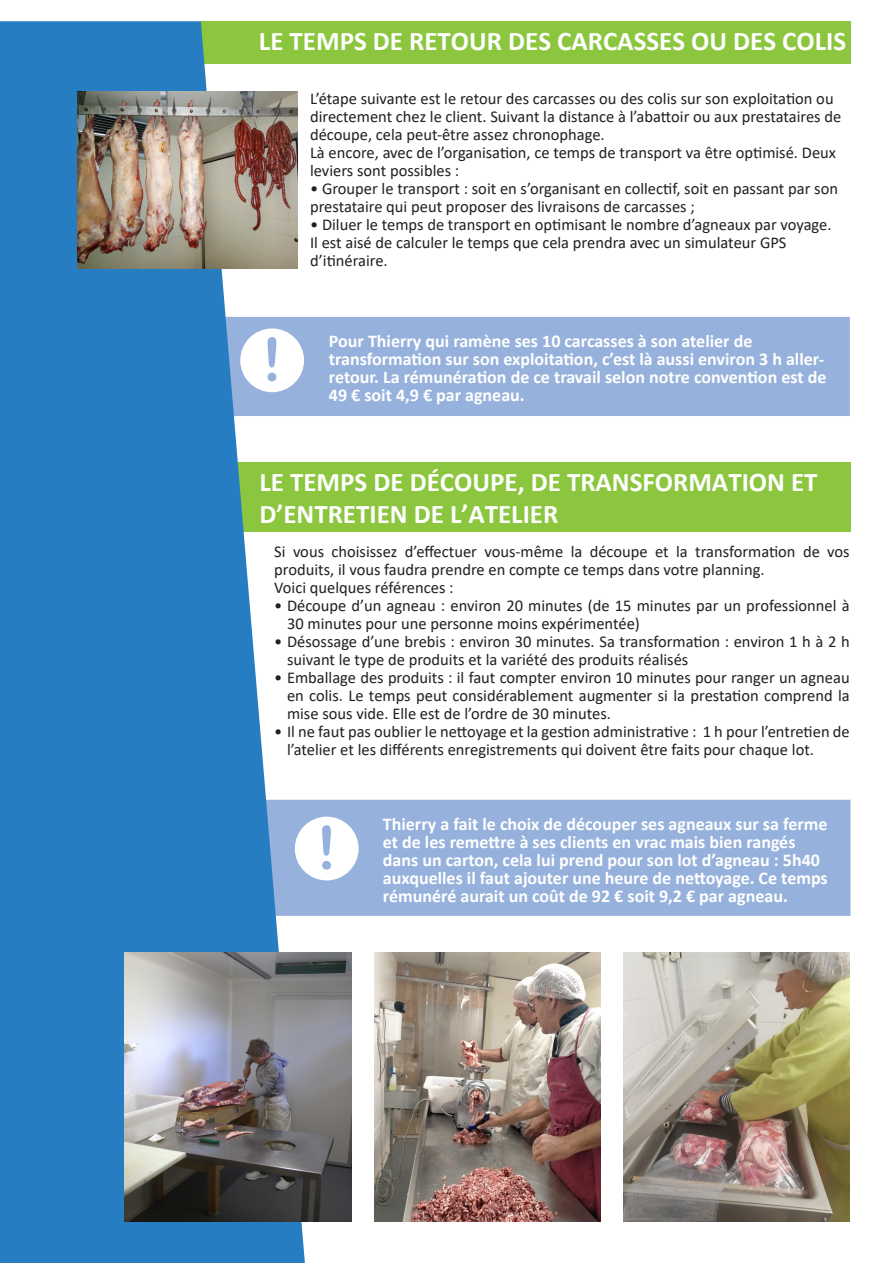
<style>
.page{position:relative;width:893px;height:1263px;background:#fff}
.page>*{position:absolute;margin:0;border:0;box-sizing:border-box;transform-origin:0 0}
.t1{font:60px "Arial Rounded MT Bold";color:#96b1dc}
.t2{font:700 27px/31.5px "Calibri";color:#fff}
.t3{font:700 18px/18px "Calibri";color:#fff}
.t4{font:16.5px/18px "Calibri";color:#231f20}
</style>
<div class="page">
<div style="left:305px;top:800px;width:545px;height:116px;background:#96b1dc"></div>
<div style="left:305px;top:317px;width:545px;height:99px;background:#96b1dc"></div>
<div style="left:233px;top:462px;width:617px;height:70px;background:#8bc63e"></div>
<div style="left:200px;top:21px;width:650px;height:43px;background:#8bc63e"></div>
<svg style="left:0;top:21px;width:305px;height:1242px;background:#408cc2"></svg>
<img style="left:78px;top:92px;width:219px;height:177px">
<div style="left:240px;top:328px;width:64px;height:64px;background:#fff;border-radius:50%"></div>
<div style="left:295px;top:817px;width:64px;height:63px;background:#fff;border-radius:50%"></div>
<img style="left:125px;top:952px;width:226px;height:269px">
<img style="left:374px;top:952px;width:226px;height:269px">
<img style="left:623px;top:952px;width:227px;height:269px">
<p class="t2" style="left:259px;top:25px;width:589px">LE TEMPS DE RETOUR DES CARCASSES OU DES COLIS</p>
<p class="t1" style="left:262px;top:324px;width:21px">!</p>
<p class="t4" style="left:310px;top:89px;width:533px">L’étape suivante est le retour des carcasses ou des colis sur son exploitation ou directement chez le client. Suivant la distance à l’abattoir ou aux prestataires de découpe, cela peut-être assez chronophage.</p>
<p class="t4" style="left:310px;top:143px;width:527px">Là encore, avec de l’organisation, ce temps de transport va être optimisé. Deux leviers sont possibles :</p>
<p class="t4" style="left:310px;top:179px;width:529px">• Grouper le transport : soit en s’organisant en collectif, soit en passant par son prestataire qui peut proposer des livraisons de carcasses ;</p>
<p class="t4" style="left:310px;top:215px;width:523px">• Diluer le temps de transport en optimisant le nombre d’agneaux par voyage.</p>
<p class="t4" style="left:310px;top:233px;width:478px">Il est aisé de calculer le temps que cela prendra avec un simulateur GPS d’itinéraire.</p>
<p class="t3" style="left:329px;top:332px;width:499px">Pour Thierry qui ramène ses 10 carcasses à son atelier de transformation sur son exploitation, c’est là aussi environ 3 h aller&shy;retour. La rémunération de ce travail selon notre convention est de 49 € soit 4,9 € par agneau.</p>
<p class="t2" style="left:259px;top:466px;width:560px">LE TEMPS DE DÉCOUPE, DE TRANSFORMATION ET<br>D’ENTRETIEN DE L’ATELIER</p>
<p class="t4" style="left:274px;top:542px;width:577px">Si vous choisissez d’effectuer vous-même la découpe et la transformation de vos produits, il vous faudra prendre en compte ce temps dans votre planning.</p>
<p class="t4" style="left:274px;top:578px;width:181px">Voici quelques références :</p>
<p class="t4" style="left:287px;top:596px;width:564px;text-indent:-13px">• Découpe d’un agneau : environ 20 minutes (de 15 minutes par un professionnel à<br>30 minutes pour une personne moins expérimentée)</p>
<p class="t4" style="left:287px;top:632px;width:564px;text-indent:-13px">• Désossage d’une brebis : environ 30 minutes. Sa transformation : environ 1 h à 2 h suivant le type de produits et la variété des produits réalisés</p>
<p class="t4" style="left:287px;top:668px;width:564px;text-align:justify;text-indent:-13px">• Emballage des produits : il faut compter environ 10 minutes pour ranger un agneau en colis. Le temps peut considérablement augmenter si la prestation comprend la mise sous vide. Elle est de l’ordre de 30 minutes.</p>
<p class="t4" style="left:287px;top:722px;width:564px;text-indent:-13px">• Il ne faut pas oublier le nettoyage et la gestion administrative : 1 h pour l’entretien de l’atelier et les différents enregistrements qui doivent être faits pour chaque lot.</p>
<p class="t1" style="left:317px;top:812px;width:21px">!</p>
<p class="t3" style="left:383px;top:815px;width:446px">Thierry a fait le choix de découper ses agneaux sur sa ferme et de les remettre à ses clients en vrac mais bien rangés dans un carton, cela lui prend pour son lot d’agneau : 5h40 auxquelles il faut ajouter une heure de nettoyage. Ce temps rémunéré aurait un coût de 92 € soit 9,2 € par agneau.</p>
</div>
